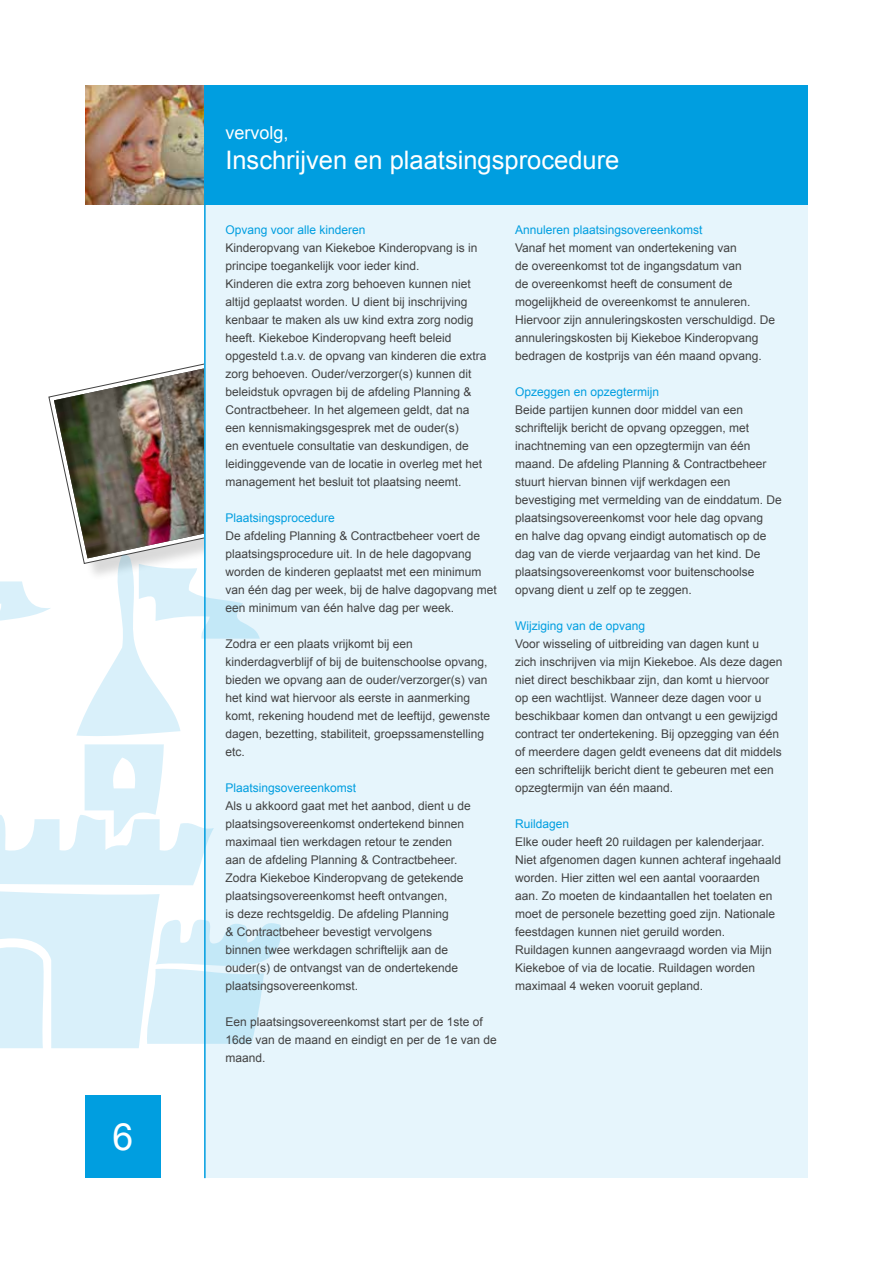
<style>
.page{position:relative;width:893px;height:1263px;background:#fff}
.page>*{position:absolute;margin:0;border:0;box-sizing:border-box;transform-origin:0 0}
.t1{font:37.5px "Arial";color:#fff}
.t2{font:25.5px "Arial";color:#fff}
.t3{font:18px "Arial";color:#fff}
.t4{font:12px/18px "Arial";color:#424242}
.t5{font:12px "Arial";color:#009ee0}
</style>
<div class="page">
<div style="left:85px;top:1095px;width:76px;height:83px;background:#009ee0"></div>
<div style="left:204px;top:204px;width:604px;height:974px;background:#e6f5fc"></div>
<img style="left:85px;top:85px;width:119px;height:119px">
<div style="left:204px;top:85px;width:604px;height:119px;background:#009ee0"></div>
<hr style="left:204px;top:204px;width:2px;height:974px;background:#009ee0">
<svg style="left:0;top:361px;width:260px;height:377px"></svg>
<svg style="left:0;top:744px;width:281px;height:304px"></svg>
<h1 class="t1" style="left:112px;top:1112px;width:22px">6</h1>
<h3 class="t3" style="left:225px;top:120px;width:65px">vervolg,</h3>
<h2 class="t2" style="left:225px;top:143px;width:396px">Inschrijven en plaatsingsprocedure</h2>
<p class="t5" style="left:225px;top:222px;width:142px">Opvang voor alle kinderen</p>
<p class="t4" style="left:225px;top:239px;width:263px">Kinderopvang van Kiekeboe Kinderopvang is in principe toegankelijk voor ieder kind.<br>Kinderen die extra zorg behoeven kunnen niet altijd geplaatst worden. U dient bij inschrijving kenbaar te maken als uw kind extra zorg nodig heeft. Kiekeboe Kinderopvang heeft beleid opgesteld t.a.v. de opvang van kinderen die extra zorg behoeven. Ouder/verzorger(s) kunnen dit beleidstuk opvragen bij de afdeling Planning &amp; Contractbeheer. In het algemeen geldt, dat na een kennismakingsgesprek met de ouder(s)<br>en eventuele consultatie van deskundigen, de leidinggevende van de locatie in overleg met het management het besluit tot plaatsing neemt.</p>
<p class="t5" style="left:225px;top:510px;width:111px">Plaatsingsprocedure</p>
<p class="t4" style="left:225px;top:527px;width:273px">De afdeling Planning &amp; Contractbeheer voert de plaatsingsprocedure uit. In de hele dagopvang worden de kinderen geplaatst met een minimum van één dag per week, bij de halve dagopvang met een minimum van één halve dag per week.</p>
<p class="t4" style="left:225px;top:635px;width:266px">Zodra er een plaats vrijkomt bij een kinderdagverblijf of bij de buitenschoolse opvang, bieden we opvang aan de ouder/verzorger(s) van het kind wat hiervoor als eerste in aanmerking komt, rekening houdend met de leeftijd, gewenste dagen, bezetting, stabiliteit, groepssamenstelling etc.</p>
<p class="t5" style="left:225px;top:780px;width:132px">Plaatsingsovereenkomst</p>
<p class="t4" style="left:225px;top:797px;width:247px">Als u akkoord gaat met het aanbod, dient u de plaatsingsovereenkomst ondertekend binnen maximaal tien werkdagen retour te zenden aan de afdeling Planning &amp; Contractbeheer.<br>Zodra Kiekeboe Kinderopvang de getekende plaatsingsovereenkomst heeft ontvangen,<br>is deze rechtsgeldig. De afdeling Planning<br>&amp; Contractbeheer bevestigt vervolgens binnen twee werkdagen schriftelijk aan de ouder(s) de ontvangst van de ondertekende plaatsingsovereenkomst.</p>
<p class="t4" style="left:225px;top:1013px;width:273px">Een plaatsingsovereenkomst start per de 1ste of<br>16de van de maand en eindigt en per de 1e van de maand.</p>
<p class="t5" style="left:515px;top:222px;width:189px">Annuleren plaatsingsovereenkomst</p>
<p class="t4" style="left:515px;top:239px;width:262px">Vanaf het moment van ondertekening van<br>de overeenkomst tot de ingangsdatum van<br>de overeenkomst heeft de consument de mogelijkheid de overeenkomst te annuleren.<br>Hiervoor zijn annuleringskosten verschuldigd. De annuleringskosten bij Kiekeboe Kinderopvang bedragen de kostprijs van één maand opvang.</p>
<p class="t5" style="left:515px;top:384px;width:146px">Opzeggen en opzegtermijn</p>
<p class="t4" style="left:515px;top:401px;width:268px">Beide partijen kunnen door middel van een schriftelijk bericht de opvang opzeggen, met inachtneming van een opzegtermijn van één maand. De afdeling Planning &amp; Contractbeheer stuurt hiervan binnen vijf werkdagen een bevestiging met vermelding van de einddatum. De plaatsingsovereenkomst voor hele dag opvang<br>en halve dag opvang eindigt automatisch op de dag van de vierde verjaardag van het kind. De plaatsingsovereenkomst voor buitenschoolse opvang dient u zelf op te zeggen.</p>
<p class="t5" style="left:515px;top:618px;width:132px">Wijziging van de opvang</p>
<p class="t4" style="left:515px;top:635px;width:269px">Voor wisseling of uitbreiding van dagen kunt u zich inschrijven via mijn Kiekeboe. Als deze dagen niet direct beschikbaar zijn, dan komt u hiervoor op een wachtlijst. Wanneer deze dagen voor u beschikbaar komen dan ontvangt u een gewijzigd contract ter ondertekening. Bij opzegging van één of meerdere dagen geldt eveneens dat dit middels een schriftelijk bericht dient te gebeuren met een opzegtermijn van één maand.</p>
<p class="t5" style="left:515px;top:816px;width:56px">Ruildagen</p>
<p class="t4" style="left:515px;top:833px;width:268px">Elke ouder heeft 20 ruildagen per kalenderjaar.<br>Niet afgenomen dagen kunnen achteraf ingehaald worden. Hier zitten wel een aantal vooraarden aan. Zo moeten de kindaantallen het toelaten en moet de personele bezetting goed zijn. Nationale feestdagen kunnen niet geruild worden.<br>Ruildagen kunnen aangevraagd worden via Mijn Kiekeboe of via de locatie. Ruildagen worden maximaal 4 weken vooruit gepland.</p>
</div>
